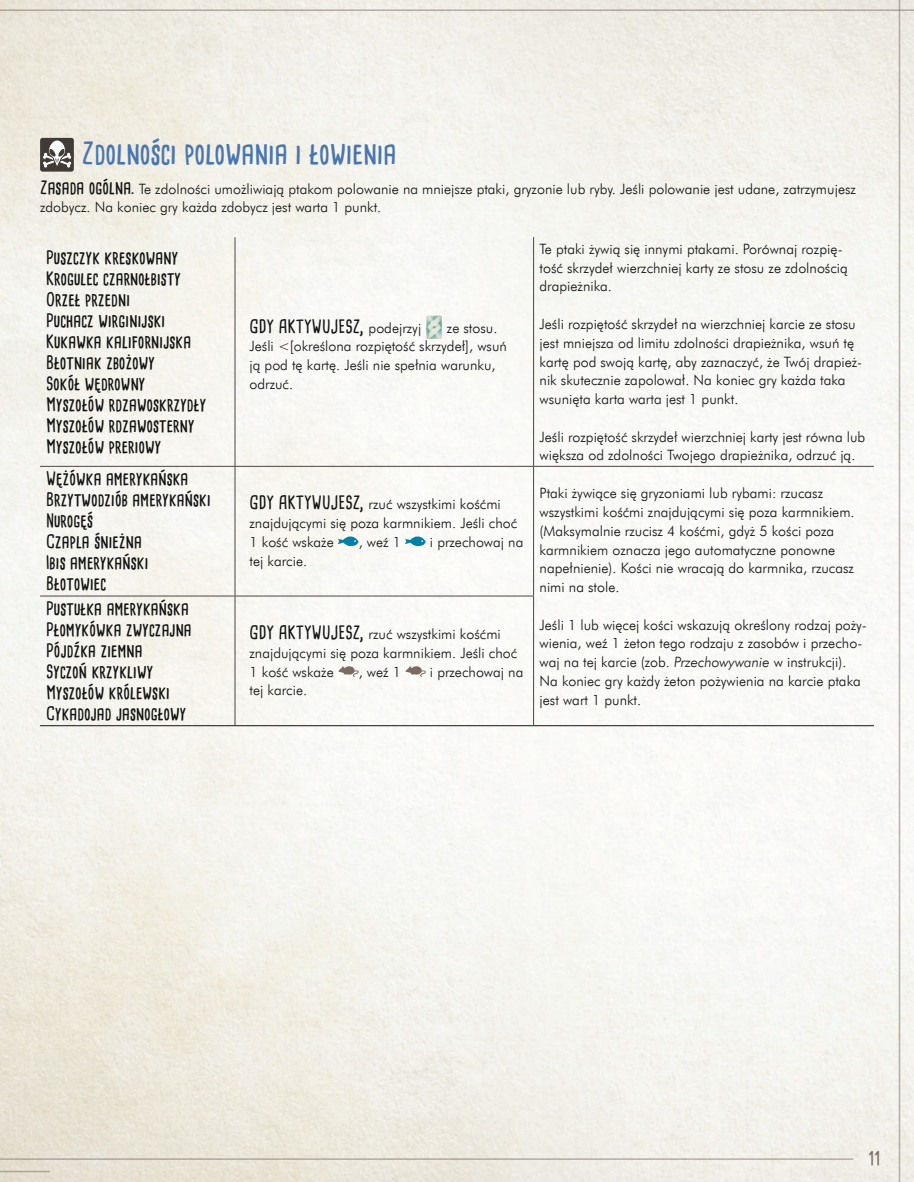
<style>
.page{position:relative;width:914px;height:1182px;background:#fff}
.page>*{position:absolute;margin:0;border:0;box-sizing:border-box;transform-origin:0 0}
.t1{font:30px "Cardenio Modern Bold PL";color:#4876b0}
.t2{font:18px/21px "Cardenio Modern Bold PL";color:#131413}
.t3{font:18px "Cardenio Modern Bold PL";color:#796b62}
.t4{font:14.25px/18.8px "Futura Lt EU Normal";color:#131413}
.s1{font-family:"Cardenio Modern Bold PL";font-size:18px}
.s2{font-family:"Futura Lt EU Normal";font-size:14.25px}
.s3{font-family:"Futura Lt EU Italic"}
</style>
<div class="page">
<img style="left:672px;top:0;width:241px;height:1181px">
<hr style="left:898px;top:0;width:2px;height:1181px;background:#746861">
<hr style="left:0;top:1170px;width:50px;height:2px;background:#746861">
<hr style="left:0;top:1158px;width:853px;height:1px;background:#746861">
<hr style="left:0;top:9px;width:913px;height:2px;background:#746861">
<div style="left:40px;top:138px;width:34px;height:34px;background:#403b37;border-radius:3px"></div>
<svg style="left:43px;top:140px;width:29px;height:28px"></svg>
<hr style="left:234px;top:237px;width:1px;height:229px;background:#4c4642">
<hr style="left:533px;top:237px;width:1px;height:229px;background:#4c4642">
<hr style="left:40px;top:466px;width:195px;height:1px;background:#4c4642">
<hr style="left:235px;top:466px;width:298px;height:1px;background:#4c4642">
<hr style="left:234px;top:466px;width:1px;height:129px;background:#4c4642">
<hr style="left:533px;top:466px;width:340px;height:1px;background:#4c4642">
<hr style="left:533px;top:466px;width:1px;height:129px;background:#4c4642">
<hr style="left:40px;top:595px;width:195px;height:1px;background:#4c4642">
<hr style="left:235px;top:595px;width:299px;height:1px;background:#4c4642">
<hr style="left:234px;top:596px;width:1px;height:129px;background:#4c4642">
<hr style="left:533px;top:596px;width:1px;height:129px;background:#4c4642">
<hr style="left:40px;top:725px;width:195px;height:1px;background:#131413">
<hr style="left:235px;top:725px;width:298px;height:1px;background:#131413">
<hr style="left:533px;top:725px;width:340px;height:1px;background:#131413">
<img style="left:425px;top:316px;width:16px;height:24px">
<div style="left:425px;top:314px;width:18px;height:26px;border:1px solid #fff;border-radius:2px"></div>
<svg style="left:338px;top:536px;width:20px;height:10px"></svg>
<svg style="left:405px;top:536px;width:21px;height:10px"></svg>
<svg style="left:338px;top:664px;width:20px;height:13px"></svg>
<svg style="left:405px;top:664px;width:21px;height:13px"></svg>
<h1 class="t1" style="left:82px;top:133px;width:317px">Zdolności polowania i łowienia</h1>
<p class="t4" style="left:40px;top:180px;width:817px"><span class="s1">Zasada ogólna.</span> Te zdolności umożliwiają ptakom polowanie na mniejsze ptaki, gryzonie lub ryby. Jeśli polowanie jest udane, zatrzymujesz zdobycz. Na koniec gry każda zdobycz jest warta 1 punkt.</p>
<p class="t2" style="left:46px;top:246px;width:162px">Puszczyk kreskowany<br>Krogulec czarnołbisty<br>Orzeł przedni<br>Puchacz wirginijski<br>Kukawka kalifornijska<br>Błotniak zbożowy<br>Sokół wędrowny<br>Myszołów rdzawoskrzydły<br>Myszołów rdzawosterny<br>Myszołów preriowy</p>
<p class="t4" style="left:539px;top:240px;width:310px">Te ptaki żywią się innymi ptakami. Porównaj rozpię&shy;tość skrzydeł wierzchniej karty ze stosu ze zdolnością drapieżnika.</p>
<p class="t4" style="left:539px;top:315px;width:324px">Jeśli rozpiętość skrzydeł na wierzchniej karcie ze stosu jest mniejsza od limitu zdolności drapieżnika, wsuń tę kartę pod swoją kartę, aby zaznaczyć, że Twój drapież&shy;nik skutecznie zapolował. Na koniec gry każda taka wsunięta karta warta jest 1 punkt.</p>
<p class="t4" style="left:539px;top:427px;width:327px">Jeśli rozpiętość skrzydeł wierzchniej karty jest równa lub większa od zdolności Twojego drapieżnika, odrzuć ją.</p>
<p class="t2" style="left:249px;top:315px;width:173px">GDY AKTYWUJESZ, <span class="s2">podejrzyj</span></p>
<p class="t4" style="left:249px;top:318px;width:259px;text-indent:197px">ze stosu.<br>Jeśli &lt;[określona rozpiętość skrzydeł], wsuń ją pod tę kartę. Jeśli nie spełnia warunku, odrzuć.</p>
<p class="t2" style="left:46px;top:467px;width:166px">Wężówka amerykańska<br>Brzytwodziób amerykański<br>Nurogęś<br>Czapla śnieżna<br>Ibis amerykański<br>Błotowiec</p>
<p class="t2" style="left:46px;top:597px;width:147px">Pustułka amerykańska<br>Płomykówka zwyczajna<br>Pójdźka ziemna<br>Syczoń krzykliwy<br>Myszołów królewski<br>Cykadojad jasnogłowy</p>
<p class="t4" style="left:249px;top:495px;width:269px"><span class="s1">GDY AKTYWUJESZ,</span> rzuć wszystkimi kośćmi znajdującymi się poza karmnikiem. Jeśli choć<br>1 kość wskaże</p>
<p class="t4" style="left:358px;top:533px;width:44px">, weź 1</p>
<p class="t4" style="left:430px;top:533px;width:95px">i przechowaj na</p>
<p class="t4" style="left:249px;top:551px;width:59px">tej karcie.</p>
<p class="t4" style="left:249px;top:625px;width:269px"><span class="s1">GDY AKTYWUJESZ,</span> rzuć wszystkimi kośćmi znajdującymi się poza karmnikiem. Jeśli choć<br>1 kość wskaże</p>
<p class="t4" style="left:358px;top:662px;width:44px">, weź 1</p>
<p class="t4" style="left:430px;top:662px;width:95px">i przechowaj na</p>
<p class="t4" style="left:249px;top:681px;width:59px">tej karcie.</p>
<p class="t4" style="left:539px;top:484px;width:316px">Ptaki żywiące się gryzoniami lub rybami: rzucasz wszystkimi kośćmi znajdującymi się poza karmnikiem. (Maksymalnie rzucisz 4 kośćmi, gdyż 5 kości poza karmnikiem oznacza jego automatyczne ponowne napełnienie). Kości nie wracają do karmnika, rzucasz nimi na stole.</p>
<p class="t4" style="left:539px;top:615px;width:328px">Jeśli 1 lub więcej kości wskazują określony rodzaj poży&shy;wienia, weź 1 żeton tego rodzaju z zasobów i przecho&shy;waj na tej karcie (zob. <span class="s3">Przechowywanie</span> w instrukcji).<br>Na koniec gry każdy żeton pożywienia na karcie ptaka jest wart 1 punkt.</p>
<p class="t3" style="left:868px;top:1145px;width:13px">11</p>
</div>
